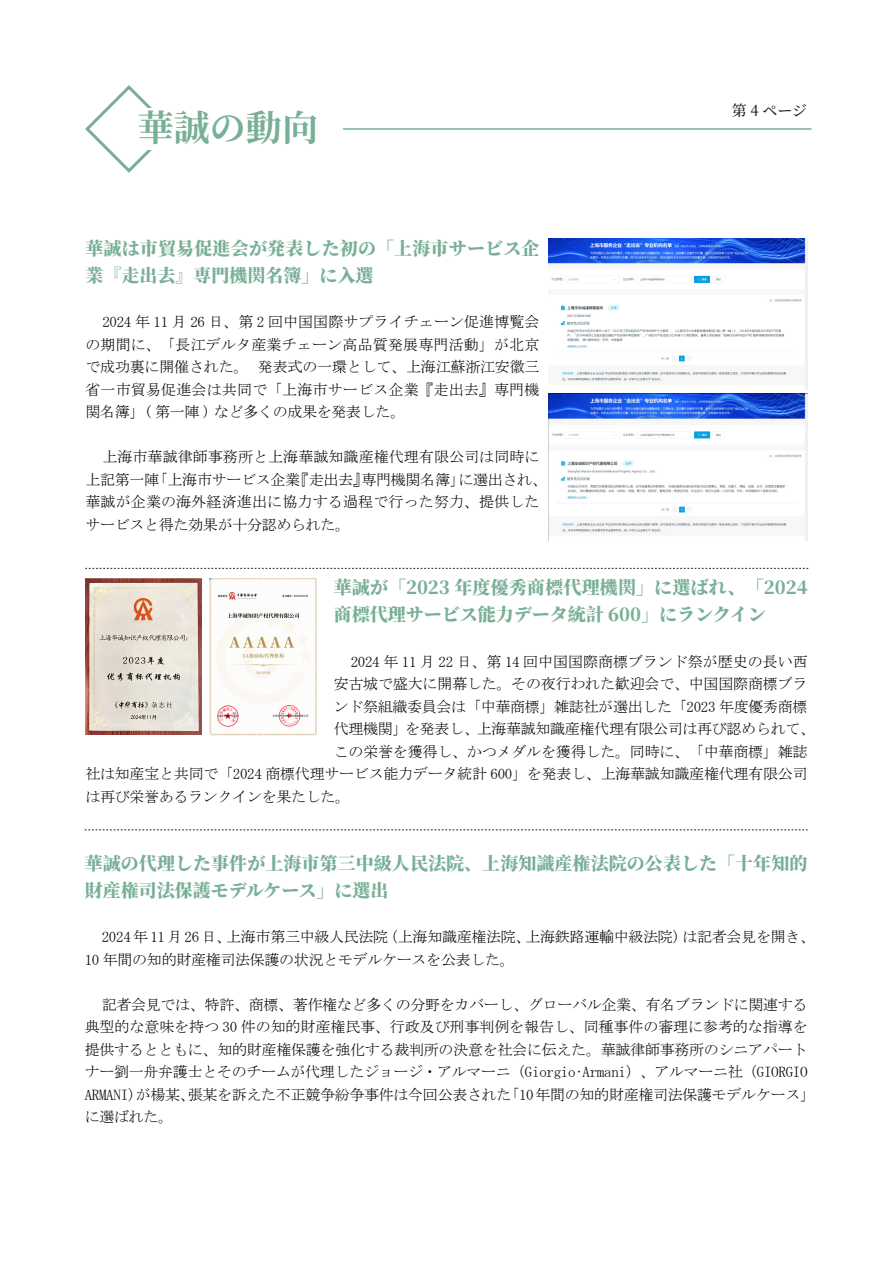
<style>
.page{position:relative;width:893px;height:1263px;background:#fff}
.page>*{position:absolute;margin:0;border:0;box-sizing:border-box;transform-origin:0 0}
.t1{font:700 36px "Source Han Serif JP";color:#78af96}
.标题{font:800 18px/27px "Source Han Serif CN";letter-spacing:.005em;color:#78af96}
.t2{font:15px/22.5px "MS Mincho";letter-spacing:-.02em;color:#000}
.t3{font:15px/22.5px "MS Mincho";letter-spacing:.005em;color:#000}
.t4{font:15px "MS Mincho";color:#000}
.t5{font:500 15px "Source Han Serif CN";color:#231f20}
</style>
<div class="page">
<svg style="left:85px;top:85px;width:67px;height:88px"></svg>
<hr style="left:343px;top:128px;width:468px;height:2px;background:#78af96">
<div style="left:138px;top:109px;width:185px;height:41px;background:#fff"></div>
<svg style="left:85px;top:830px;width:723px;height:1px"></svg>
<svg style="left:85px;top:568px;width:723px;height:1px"></svg>
<img style="left:548px;top:394px;width:260px;height:146px">
<img style="left:548px;top:239px;width:260px;height:150px">
<img style="left:85px;top:578px;width:117px;height:157px">
<img style="left:209px;top:578px;width:108px;height:158px">
<p class="t1" style="left:138px;top:107px;width:181px">華誠の動向</p>
<p class="标题" style="left:85px;top:235px;width:456px">華誠は市貿易促進会が発表した初の「上海市サービス企業『走出去』専門機関名簿」に入選</p>
<p class="t2" style="left:85px;top:310px;width:456px;text-align:justify;text-indent:17px">2024 年 11 月 26 日、第 2 回中国国際サプライチェーン促進博覧会の期間に、「長江デルタ産業チェーン高品質発展専門活動」が北京で成功裏に開催された。 発表式の一環として、上海江蘇浙江安徽三省一市貿易促進会は共同で「上海市サービス企業『走出去』専門機関名簿」( 第一陣 ) など多くの成果を発表した。</p>
<p class="t3" style="left:85px;top:445px;width:463px;text-indent:17px">上海市華誠律師事務所と上海華誠知識産権代理有限公司は同時に上記第一陣「上海市サービス企業『走出去』専門機関名簿」に選出され、華誠が企業の海外経済進出に協力する過程で行った努力、提供したサービスと得た効果が十分認められた。</p>
<p class="t5" style="left:732px;top:102px;width:77px">第 4 ページ</p>
<p class="标题" style="left:334px;top:574px;width:475px">華誠が「2023 年度優秀商標代理機関」に選ばれ、「2024商標代理サービス能力データ統計 600」にランクイン</p>
<p class="t4" style="left:351px;top:654px;width:458px">2024 年 11 月 22 日、第 14 回中国国際商標ブランド祭が歴史の長い西</p>
<p class="t2" style="left:334px;top:672px;width:475px">安古城で盛大に開幕した。その夜行われた歓迎会で、中国国際商標ブラ</p>
<p class="t2" style="left:334px;top:695px;width:475px">ンド祭組織委員会は「中華商標」雑誌社が選出した「2023 年度優秀商標</p>
<p class="t2" style="left:334px;top:717px;width:483px">代理機関」を発表し、上海華誠知識産権代理有限公司は再び認められて、</p>
<p class="t2" style="left:334px;top:740px;width:475px">この栄誉を獲得し、かつメダルを獲得した。同時に、「中華商標」雑誌</p>
<p class="t2" style="left:85px;top:762px;width:724px">社は知産宝と共同で「2024 商標代理サービス能力データ統計 600」を発表し、上海華誠知識産権代理有限公司</p>
<p class="t2" style="left:85px;top:785px;width:266px">は再び栄誉あるランクインを果たした。</p>
<p class="标题" style="left:85px;top:850px;width:724px">華誠の代理した事件が上海市第三中級人民法院、上海知識産権法院の公表した「十年知的財産権司法保護モデルケース」に選出</p>
<p class="t2" style="left:85px;top:925px;width:732px;text-indent:17px">2024 年 11 月 26 日、上海市第三中級人民法院（上海知識産権法院、上海鉄路運輸中級法院）は記者会見を開き、<br>10 年間の知的財産権司法保護の状況とモデルケースを公表した。</p>
<p class="t2" style="left:85px;top:993px;width:732px;text-indent:17px">記者会見では、特許、商標、著作権など多くの分野をカバーし、グローバル企業、有名ブランドに関連する典型的な意味を持つ 30 件の知的財産権民事、行政及び刑事判例を報告し、同種事件の審理に参考的な指導を提供するとともに、知的財産権保護を強化する裁判所の決意を社会に伝えた。華誠律師事務所のシニアパートナー劉一舟弁護士とそのチームが代理したジョージ・アルマーニ（Giorgio•Armani）、アルマーニ社（GIORGIO ARMANI）が楊某、張某を訴えた不正競争紛争事件は今回公表された「10年間の知的財産権司法保護モデルケース」に選ばれた。</p>
</div>
